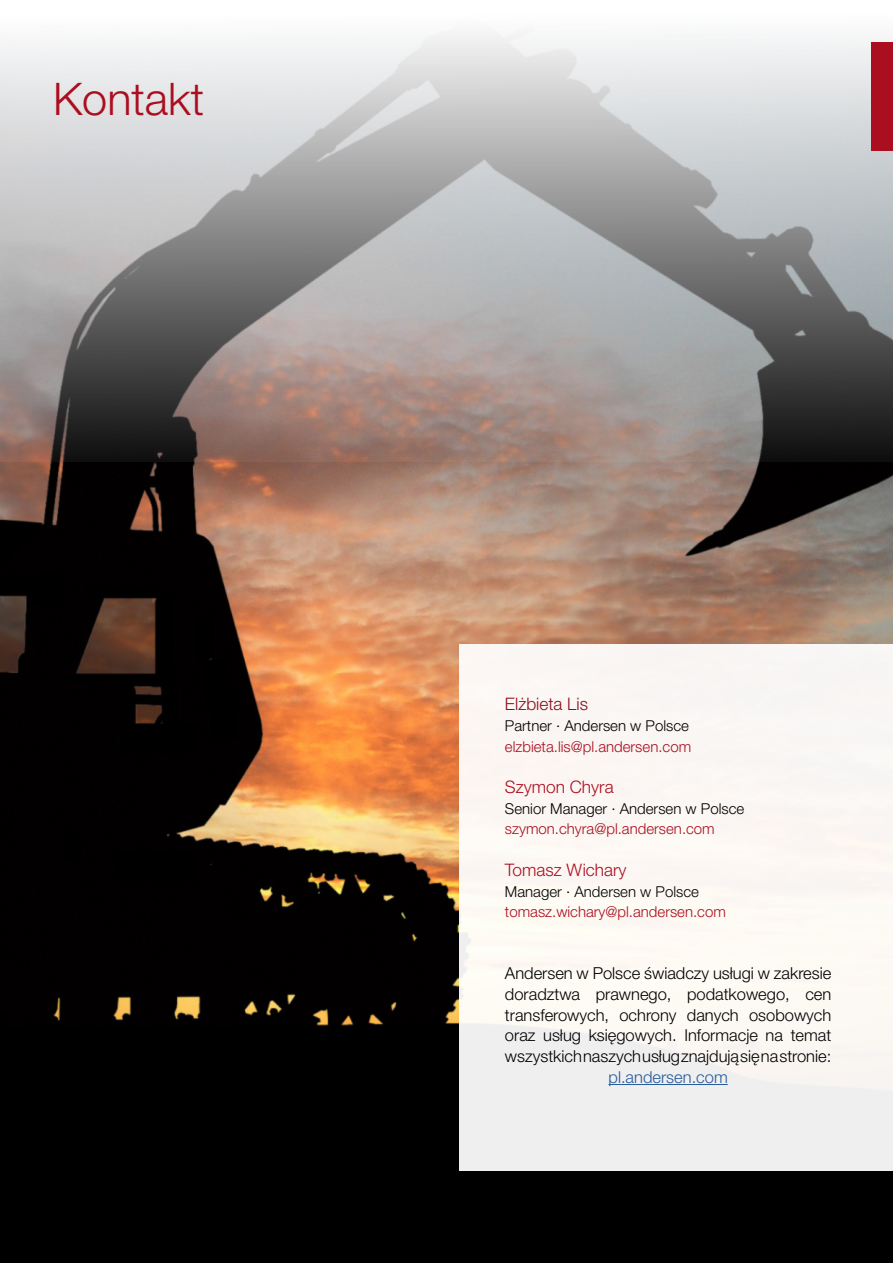
<style>
.page{position:relative;width:893px;height:1263px;background:#fff}
.page>*{position:absolute;margin:0;border:0;box-sizing:border-box;transform-origin:0 0}
.t1{font:300 45px "Helvetica Neue LT Pro";color:#ab0e1e}
.t2{font:300 17.25px "Helvetica Neue LT Pro";color:#ab0e1e}
.t3{font:300 17.25px "Helvetica Neue LT Pro";color:#8d0c18}
.t4{font:300 16.5px/20.7px "Helvetica Neue LT Pro";color:#000;text-align:justify}
.t5{font:300 16.5px "Helvetica Neue LT Pro";color:#275b9b}
.t6{font:300 15px "Helvetica Neue LT Pro";color:#ab0e1e}
.t7{font:300 15px "Helvetica Neue LT Pro";color:#000}
</style>
<div class="page">
<img style="left:0;top:461px;width:893px;height:802px">
<div style="left:459px;top:645px;width:434px;height:526px;background:#fbf6f3"></div>
<svg style="left:0;top:32px;width:893px;height:429px"></svg>
<hr style="left:608px;top:1084px;width:120px;height:1px;background:#275b9b">
<div style="left:871px;top:43px;width:22px;height:108px;background:#ab0e1e"></div>
<h1 class="t1" style="left:53px;top:71px;width:152px">Kontakt</h1>
<p class="t3" style="left:505px;top:693px;width:85px">Elżbieta Lis</p>
<p class="t7" style="left:505px;top:716px;width:185px">Partner · Andersen w Polsce</p>
<p class="t6" style="left:505px;top:737px;width:188px">elzbieta.lis@pl.andersen.com</p>
<p class="t2" style="left:505px;top:776px;width:110px">Szymon Chyra</p>
<p class="t7" style="left:505px;top:799px;width:241px">Senior Manager · Andersen w Polsce</p>
<p class="t6" style="left:505px;top:820px;width:211px">szymon.chyra@pl.andersen.com</p>
<p class="t2" style="left:505px;top:859px;width:123px">Tomasz Wichary</p>
<p class="t7" style="left:505px;top:882px;width:195px">Manager · Andersen w Polsce</p>
<p class="t6" style="left:505px;top:903px;width:222px">tomasz.wichary@pl.andersen.com</p>
<p class="t4" style="left:505px;top:963px;width:328px">Andersen w Polsce świadczy usługi w zakresie doradztwa prawnego, podatkowego, cen transferowych, ochrony danych osobowych oraz usług księgowych. Informacje na temat wszystkich naszych usług znajdują się na stronie:</p>
<p class="t5" style="left:608px;top:1067px;width:121px">pl.andersen.com</p>
</div>
